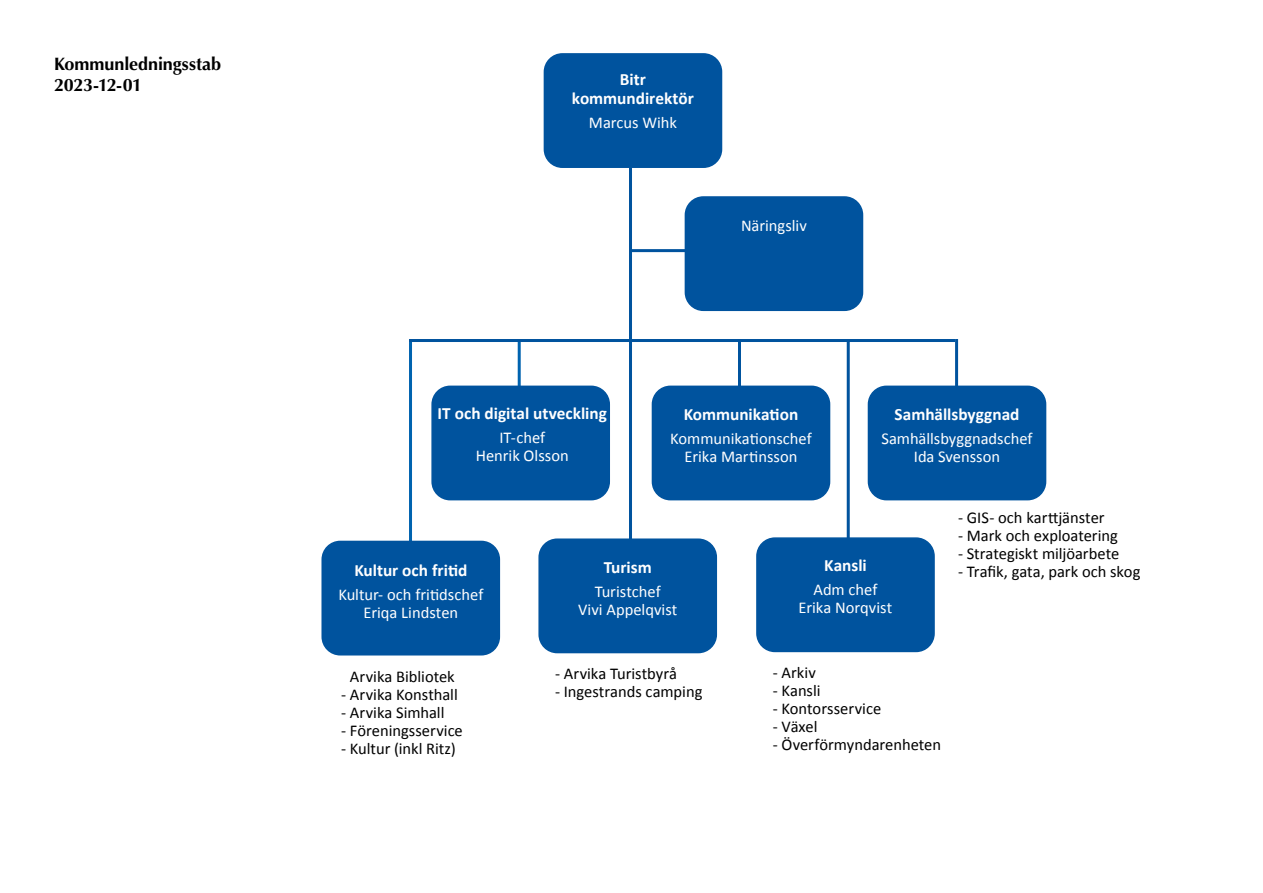
<style>
.page{position:relative;width:1263px;height:893px;background:#fff}
.page>*{position:absolute;margin:0;border:0;box-sizing:border-box;transform-origin:0 0}
.Rubrik{font:700 18px "Optima";letter-spacing:-.005em;color:#000}
.Brödtext_rubrik_i_rutor{font:700 17.25px "Calibri";color:#fff}
.Brödtext_text_i_rutor{font:16.5px "Calibri";color:#000}
.Brödtext_text_i_rutor-2{font:16.5px "Calibri";color:#fff}
.s1{color:#fff}
</style>
<div class="page">
<hr style="left:629px;top:168px;width:3px;height:411px;background:#00539e">
<hr style="left:409px;top:342px;width:3px;height:212px;background:#0063af">
<hr style="left:738px;top:339px;width:3px;height:93px;background:#00539e">
<div style="left:652px;top:386px;width:177px;height:114px;background:#00539e;border-radius:18px"></div>
<div style="left:652px;top:386px;width:178px;height:114px;border:2px solid #00539e;border-radius:18px"></div>
<div style="left:685px;top:197px;width:177px;height:113px;background:#00539e;border-radius:18px"></div>
<div style="left:685px;top:196px;width:178px;height:115px;border:2px solid #00539e;border-radius:18px"></div>
<hr style="left:518px;top:340px;width:3px;height:66px;background:#0063af">
<div style="left:757px;top:538px;width:177px;height:113px;background:#00539e;border-radius:18px"></div>
<div style="left:756px;top:537px;width:179px;height:115px;border:2px solid #00539e;border-radius:18px"></div>
<div style="left:322px;top:541px;width:177px;height:114px;background:#00539e;border-radius:18px"></div>
<div style="left:321px;top:541px;width:179px;height:114px;border:2px solid #00539e;border-radius:18px"></div>
<div style="left:432px;top:386px;width:177px;height:114px;background:#00539e;border-radius:18px"></div>
<div style="left:431px;top:386px;width:179px;height:114px;border:2px solid #00539e;border-radius:18px"></div>
<div style="left:544px;top:54px;width:177px;height:113px;background:#00539e;border-radius:18px"></div>
<div style="left:544px;top:53px;width:178px;height:115px;border:2px solid #00539e;border-radius:18px"></div>
<hr style="left:847px;top:341px;width:3px;height:237px;background:#00539e">
<hr style="left:409px;top:339px;width:546px;height:3px;background:#00539e">
<hr style="left:630px;top:249px;width:61px;height:3px;background:#00539e">
<hr style="left:955px;top:339px;width:3px;height:93px;background:#00539e">
<div style="left:868px;top:386px;width:177px;height:114px;background:#00539e;border-radius:18px"></div>
<div style="left:868px;top:386px;width:178px;height:114px;border:2px solid #00539e;border-radius:18px"></div>
<div style="left:539px;top:539px;width:177px;height:113px;background:#00539e;border-radius:18px"></div>
<div style="left:538px;top:538px;width:179px;height:115px;border:2px solid #00539e;border-radius:18px"></div>
<p class="Rubrik" style="left:54px;top:53px;width:169px">Kommunledningsstab</p>
<p class="Rubrik" style="left:54px;top:75px;width:90px">2023-12-01</p>
<p class="Brödtext_rubrik_i_rutor" style="left:620px;top:68px;width:28px">Bitr</p>
<p class="Brödtext_rubrik_i_rutor" style="left:572px;top:87px;width:124px">kommundirektör</p>
<p class="Brödtext_text_i_rutor-2" style="left:589px;top:112px;width:89px">Marcus Wihk</p>
<p class="Brödtext_text_i_rutor-2" style="left:741px;top:215px;width:67px">Näringsliv</p>
<p class="Brödtext_rubrik_i_rutor" style="left:438px;top:403px;width:171px">IT och digital utveckling</p>
<p class="Brödtext_text_i_rutor-2" style="left:499px;top:428px;width:47px">IT-chef</p>
<p class="Brödtext_text_i_rutor-2" style="left:476px;top:446px;width:94px">Henrik Olsson</p>
<p class="Brödtext_rubrik_i_rutor" style="left:684px;top:403px;width:116px">Kommunikation</p>
<p class="Brödtext_text_i_rutor-2" style="left:670px;top:428px;width:143px">Kommunikationschef</p>
<p class="Brödtext_text_i_rutor-2" style="left:684px;top:446px;width:114px">Erika Martinsson</p>
<p class="Brödtext_rubrik_i_rutor" style="left:894px;top:403px;width:126px">Samhällsbyggnad</p>
<p class="Brödtext_text_i_rutor-2" style="left:881px;top:428px;width:153px">Samhällsbyggnadschef</p>
<p class="Brödtext_text_i_rutor-2" style="left:914px;top:446px;width:88px">Ida Svensson</p>
<p class="Brödtext_rubrik_i_rutor" style="left:354px;top:559px;width:115px">Kultur och fritid</p>
<p class="Brödtext_text_i_rutor-2" style="left:338px;top:584px;width:147px">Kultur- och fritidschef</p>
<p class="Brödtext_text_i_rutor-2" style="left:364px;top:602px;width:96px">Eriqa Lindsten</p>
<p class="Brödtext_text_i_rutor" style="left:341px;top:666px;width:115px"><span class="s1">-</span> Arvika Bibliotek</p>
<p class="Brödtext_text_i_rutor" style="left:341px;top:684px;width:118px">- Arvika Konsthall</p>
<p class="Brödtext_text_i_rutor" style="left:341px;top:702px;width:105px">- Arvika Simhall</p>
<p class="Brödtext_text_i_rutor" style="left:341px;top:720px;width:123px">- Föreningsservice</p>
<p class="Brödtext_text_i_rutor" style="left:341px;top:738px;width:116px">- Kultur (inkl Ritz)</p>
<p class="Brödtext_rubrik_i_rutor" style="left:604px;top:556px;width:50px">Turism</p>
<p class="Brödtext_text_i_rutor-2" style="left:595px;top:581px;width:68px">Turistchef</p>
<p class="Brödtext_text_i_rutor-2" style="left:578px;top:599px;width:101px">Vivi Appelqvist</p>
<p class="Brödtext_text_i_rutor" style="left:555px;top:664px;width:124px">- Arvika Turistbyrå</p>
<p class="Brödtext_text_i_rutor" style="left:555px;top:682px;width:149px">- Ingestrands camping</p>
<p class="Brödtext_rubrik_i_rutor" style="left:824px;top:555px;width:44px">Kansli</p>
<p class="Brödtext_text_i_rutor-2" style="left:813px;top:580px;width:65px">Adm chef</p>
<p class="Brödtext_text_i_rutor-2" style="left:799px;top:598px;width:95px">Erika Norqvist</p>
<p class="Brödtext_text_i_rutor" style="left:958px;top:507px;width:148px">- GIS- och karttjänster</p>
<p class="Brödtext_text_i_rutor" style="left:958px;top:525px;width:161px">- Mark och exploatering</p>
<p class="Brödtext_text_i_rutor" style="left:958px;top:543px;width:163px">- Strategiskt miljöarbete</p>
<p class="Brödtext_text_i_rutor" style="left:958px;top:561px;width:184px">- Trafik, gata, park och skog</p>
<p class="Brödtext_text_i_rutor" style="left:773px;top:662px;width:44px">- Arkiv</p>
<p class="Brödtext_text_i_rutor" style="left:773px;top:680px;width:49px">- Kansli</p>
<p class="Brödtext_text_i_rutor" style="left:773px;top:698px;width:110px">- Kontorsservice</p>
<p class="Brödtext_text_i_rutor" style="left:773px;top:716px;width:46px">- Växel</p>
<p class="Brödtext_text_i_rutor" style="left:773px;top:734px;width:170px">- Överförmyndarenheten</p>
</div>
